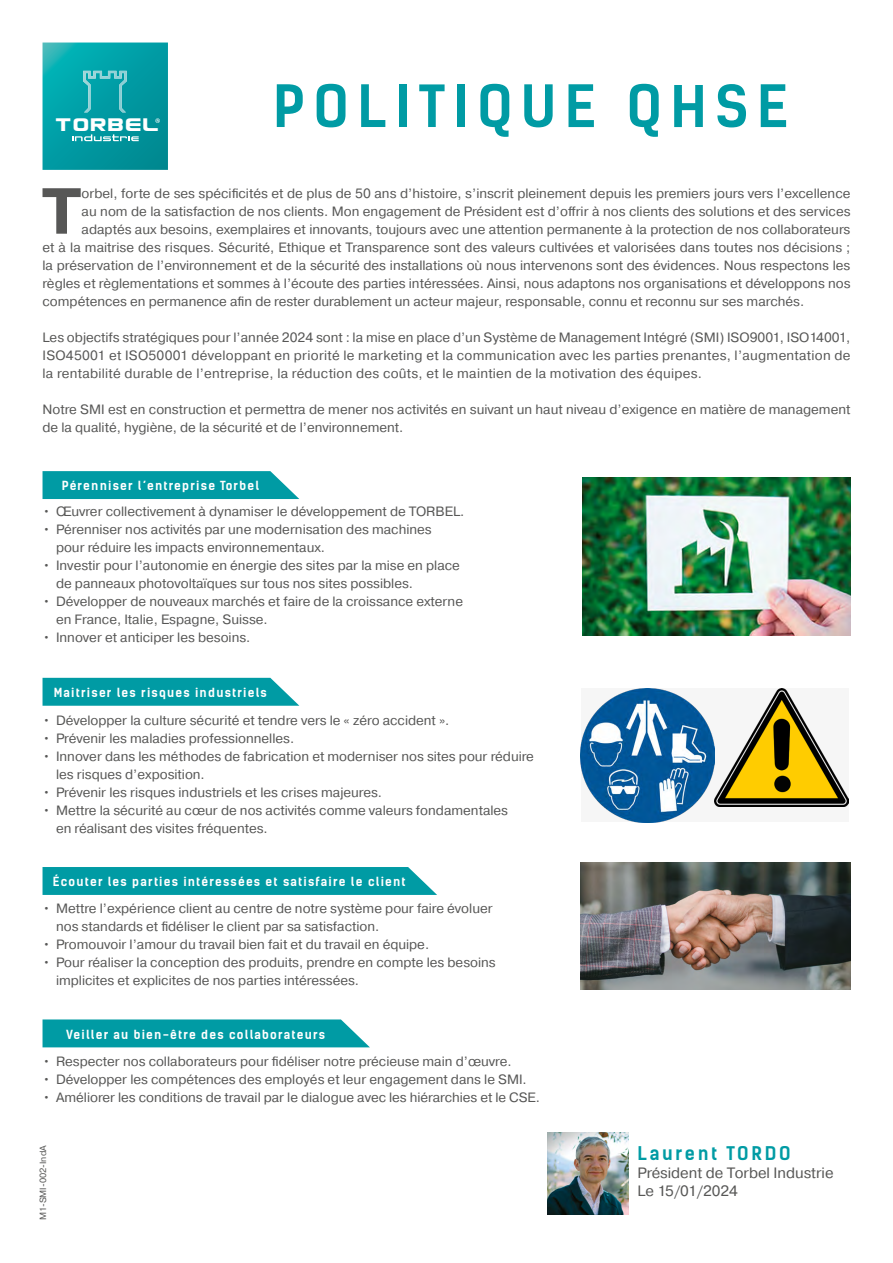
<style>
.page{position:relative;width:893px;height:1263px;background:#fff}
.page>*{position:absolute;margin:0;border:0;box-sizing:border-box;transform-origin:0 0}
.t1{font:700 64.95px "Pragmatica";color:#575756}
.t2{font:700 55.5px "Kelson Sans";letter-spacing:.15em;color:#009ba4}
.t3{font:21.9px "Usuzi";letter-spacing:.05em;color:#fff}
.t4{font:700 18px "Kelson Sans";letter-spacing:.15em;color:#009ba4}
.t5{font:15px/18px "Pragmatica";color:#575756}
.t6{font:13.5px/18px "Pragmatica";color:#575756}
.t7{font:700 12px "Kelson Sans";letter-spacing:.1em;color:#fff}
.t8{font:9px "Pragmatica";color:#575756}
</style>
<div class="page">
<svg style="left:43px;top:43px;width:125px;height:127px;background:#099fa6"></svg>
<img style="left:547px;top:1133px;width:82px;height:81px">
<img style="left:583px;top:478px;width:267px;height:158px">
<svg style="left:43px;top:471px;width:256px;height:28px;background:#0fa0a9"></svg>
<svg style="left:43px;top:867px;width:394px;height:28px;background:#099ea7"></svg>
<svg style="left:43px;top:1019px;width:327px;height:28px;background:#0fa1a9"></svg>
<svg style="left:43px;top:678px;width:256px;height:28px;background:#10a1a9"></svg>
<img style="left:581px;top:688px;width:134px;height:134px">
<div style="left:715px;top:688px;width:133px;height:134px;background:#f6f6f6"></div>
<img style="left:715px;top:688px;width:133px;height:118px">
<img style="left:581px;top:862px;width:269px;height:127px">
<h3 class="t3" style="left:55px;top:115px;width:105px">TORBEL</h3>
<h2 class="t2" style="left:273px;top:72px;width:517px">POLITIQUE QHSE</h2>
<h1 class="t1" style="left:42px;top:169px;width:41px">T</h1>
<p class="t6" style="left:82px;top:184px;width:770px">orbel, forte de ses spécificités et de plus de 50 ans d’histoire, s’inscrit pleinement depuis les premiers jours vers l’excellence</p>
<p class="t6" style="left:82px;top:202px;width:770px">au nom de la satisfaction de nos clients. Mon engagement de Président est d’offrir à nos clients des solutions et des services</p>
<p class="t6" style="left:82px;top:220px;width:770px">adaptés aux besoins, exemplaires et innovants, toujours avec une attention permanente à la protection de nos collaborateurs</p>
<p class="t6" style="left:43px;top:238px;width:809px">et à la maitrise des risques. Sécurité, Ethique et Transparence sont des valeurs cultivées et valorisées dans toutes nos décisions ;</p>
<p class="t6" style="left:43px;top:256px;width:809px">la préservation de l’environnement et de la sécurité des installations où nous intervenons sont des évidences. Nous respectons les</p>
<p class="t6" style="left:43px;top:274px;width:809px">règles et règlementations et sommes à l’écoute des parties intéressées. Ainsi, nous adaptons nos organisations et développons nos</p>
<p class="t6" style="left:43px;top:292px;width:763px">compétences en permanence afin de rester durablement un acteur majeur, responsable, connu et reconnu sur ses marchés.</p>
<p class="t6" style="left:43px;top:328px;width:809px;text-align:justify">Les objectifs stratégiques pour l’année 2024 sont : la mise en place d’un Système de Management Intégré (SMI) ISO9001, ISO14001, ISO45001 et ISO50001 développant en priorité le marketing et la communication avec les parties prenantes, l’augmentation de la rentabilité durable de l’entreprise, la réduction des coûts, et le maintien de la motivation des équipes.</p>
<p class="t6" style="left:43px;top:400px;width:809px">Notre SMI est en construction et permettra de mener nos activités en suivant un haut niveau d’exigence en matière de management de la qualité, hygiène, de la sécurité et de l’environnement.</p>
<p class="t7" style="left:62px;top:478px;width:199px">Pérenniser l’entreprise Torbel</p>
<p class="t6" style="left:43px;top:503px;width:423px">• Œuvrer collectivement à dynamiser le développement de TORBEL.</p>
<p class="t6" style="left:56px;top:521px;width:377px;text-indent:-14px">• Pérenniser nos activités par une modernisation des machines pour réduire les impacts environnementaux.</p>
<p class="t6" style="left:56px;top:557px;width:405px;text-indent:-14px">• Investir pour l’autonomie en énergie des sites par la mise en place de panneaux photovoltaïques sur tous nos sites possibles.</p>
<p class="t6" style="left:56px;top:593px;width:408px;text-indent:-14px">• Développer de nouveaux marchés et faire de la croissance externe en France, Italie, Espagne, Suisse.</p>
<p class="t6" style="left:43px;top:629px;width:209px">• Innover et anticiper les besoins.</p>
<p class="t7" style="left:54px;top:685px;width:214px">Maitriser les risques industriels</p>
<p class="t6" style="left:43px;top:711px;width:408px">• Développer la culture sécurité et tendre vers le « zéro accident ».</p>
<p class="t6" style="left:43px;top:729px;width:253px">• Prévenir les maladies professionnelles.</p>
<p class="t6" style="left:56px;top:747px;width:479px;text-indent:-14px">• Innover dans les méthodes de fabrication et moderniser nos sites pour réduire les risques d’exposition.</p>
<p class="t6" style="left:43px;top:783px;width:341px">• Prévenir les risques industriels et les crises majeures.</p>
<p class="t6" style="left:56px;top:801px;width:454px;text-indent:-14px">• Mettre la sécurité au cœur de nos activités comme valeurs fondamentales en réalisant des visites fréquentes.</p>
<p class="t7" style="left:53px;top:874px;width:354px">Écouter les parties intéressées et satisfaire le client</p>
<p class="t6" style="left:56px;top:900px;width:438px;text-indent:-14px">• Mettre l’expérience client au centre de notre système pour faire évoluer nos standards et fidéliser le client par sa satisfaction.</p>
<p class="t6" style="left:43px;top:936px;width:388px">• Promouvoir l’amour du travail bien fait et du travail en équipe.</p>
<p class="t6" style="left:56px;top:954px;width:441px;text-indent:-14px">• Pour réaliser la conception des produits, prendre en compte les besoins implicites et explicites de nos parties intéressées.</p>
<p class="t7" style="left:66px;top:1027px;width:260px">Veiller au bien-être des collaborateurs</p>
<p class="t6" style="left:43px;top:1052px;width:471px">• Respecter nos collaborateurs pour fidéliser notre précieuse main d’œuvre.</p>
<p class="t6" style="left:43px;top:1070px;width:486px">• Développer les compétences des employés et leur engagement dans le SMI.</p>
<p class="t6" style="left:43px;top:1088px;width:499px">• Améliorer les conditions de travail par le dialogue avec les hiérarchies et le CSE.</p>
<p class="t8" style="left:37px;top:1220px;width:77px;rotate:-90deg">M1-SMI-002-IndA</p>
<h3 class="t4" style="left:638px;top:1142px;width:155px">Laurent TORDO</h3>
<p class="t5" style="left:638px;top:1164px;width:197px">Président de Torbel Industrie<br>Le 15/01/2024</p>
</div>
